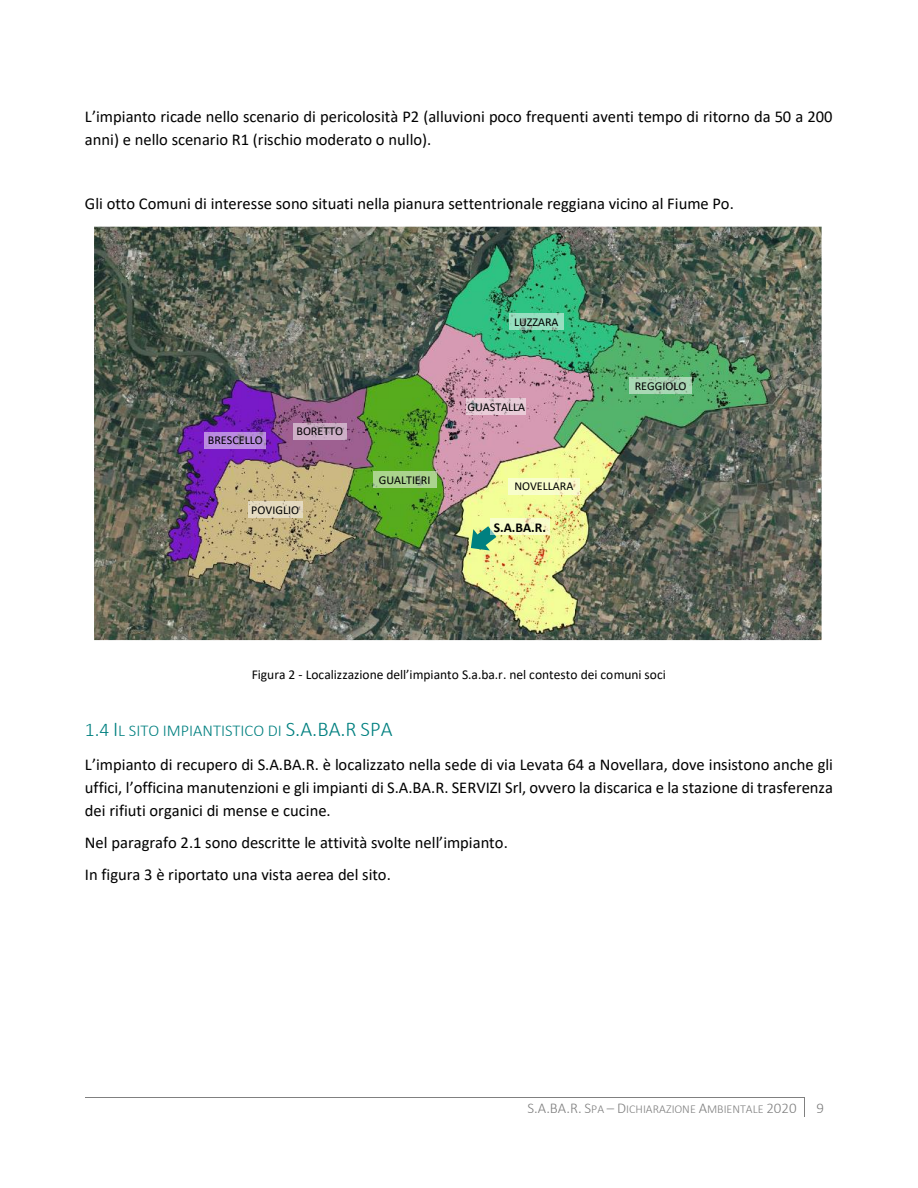
<style>
.page{position:relative;width:918px;height:1188px;background:#fff}
.page>*{position:absolute;margin:0;border:0;box-sizing:border-box;transform-origin:0 0}
.t1{font:16.5px/23.2px "Calibri";color:#000}
.t2{font:300 15px "Calibri";color:#808080}
.t3{font:13.5px "Calibri";color:#000}
.t4{font:700 13.5px "Calibri";color:#000}
.t5{font:12px "Calibri";color:#000}
.t6{font:300 12px "Calibri";color:#808080}
.s1{font-weight:300;font-size:19.5px;color:#008080}
.s2{font-weight:300;font-size:21px;color:#008080}
.s3{font-weight:300;color:#008080}
.s4{font-size:15px}
</style>
<div class="page">
<hr style="left:85px;top:1097px;width:719px;height:1px;background:#808080">
<svg style="left:804px;top:1097px;width:1px;height:20px"></svg>
<img style="left:94px;top:227px;width:728px;height:413px">
<svg style="left:471px;top:526px;width:25px;height:25px"></svg>
<div style="left:508px;top:478px;width:72px;height:17px;background:#f8fecb"></div>
<div style="left:629px;top:377px;width:63px;height:17px;background:#fff;opacity:.5"></div>
<div style="left:509px;top:313px;width:54px;height:17px;background:#fff;opacity:.5"></div>
<div style="left:467px;top:398px;width:59px;height:17px;background:#fff;opacity:.5"></div>
<div style="left:373px;top:471px;width:63px;height:17px;background:#fff;opacity:.5"></div>
<div style="left:293px;top:423px;width:54px;height:17px;background:#fff;opacity:.5"></div>
<div style="left:248px;top:501px;width:54px;height:17px;background:#fff;opacity:.5"></div>
<div style="left:204px;top:432px;width:62px;height:17px;background:#fff;opacity:.5"></div>
<div style="left:490px;top:518px;width:60px;height:17px;background:#f8fdca"></div>
<p class="t1" style="left:85px;top:106px;width:749px">L’impianto ricade nello scenario di pericolosità P2 (alluvioni poco frequenti aventi tempo di ritorno da 50 a 200 anni) e nello scenario R1 (rischio moderato o nullo).</p>
<p class="t1" style="left:85px;top:194px;width:650px">Gli otto Comuni di interesse sono situati nella pianura settentrionale reggiana vicino al Fiume Po.</p>
<p class="t5" style="left:208px;top:435px;width:56px">BRESCELLO</p>
<p class="t5" style="left:297px;top:426px;width:48px">BORETTO</p>
<p class="t5" style="left:251px;top:505px;width:49px">POVIGLIO</p>
<p class="t5" style="left:379px;top:475px;width:53px">GUALTIERI</p>
<p class="t5" style="left:514px;top:317px;width:46px">LUZZARA</p>
<p class="t5" style="left:468px;top:402px;width:59px">GUASTALLA</p>
<p class="t5" style="left:514px;top:481px;width:60px">NOVELLARA</p>
<p class="t4" style="left:494px;top:521px;width:54px">S.A.BA.R.</p>
<p class="t5" style="left:635px;top:381px;width:53px">REGGIOLO</p>
<p class="t3" style="left:252px;top:669px;width:416px">Figura 2 - Localizzazione dell’impianto S.a.ba.r. nel contesto dei comuni soci</p>
<p class="t1" style="left:85px;top:715px;width:749px;line-height:34px"><span class="s1">1.4</span> <span class="s2">I</span><span class="s3">L SITO IMPIANTISTICO DI</span> <span class="s2">S.A.BA.R SPA<br></span>L’impianto di recupero di S.A.BA.R. è localizzato nella sede di via Levata 64 a Novellara, dove insistono anche gli</p>
<p class="t1" style="left:85px;top:777px;width:750px">uffici, l’officina manutenzioni e gli impianti di S.A.BA.R. SERVIZI Srl, ovvero la discarica e la stazione di trasferenza dei rifiuti organici di mense e cucine.</p>
<p class="t1" style="left:85px;top:828px;width:424px;line-height:32.1px">Nel paragrafo 2.1 sono descritte le attività svolte nell’impianto.<br>In figura 3 è riportato una vista aerea del sito.</p>
<p class="t6" style="left:528px;top:1104px;width:271px"><span class="s4">S.A.BA.R. S</span>PA <span class="s4">– D</span>ICHIARAZIONE <span class="s4">A</span>MBIENTALE <span class="s4">2020</span></p>
<p class="t2" style="left:817px;top:1101px;width:9px">9</p>
</div>
